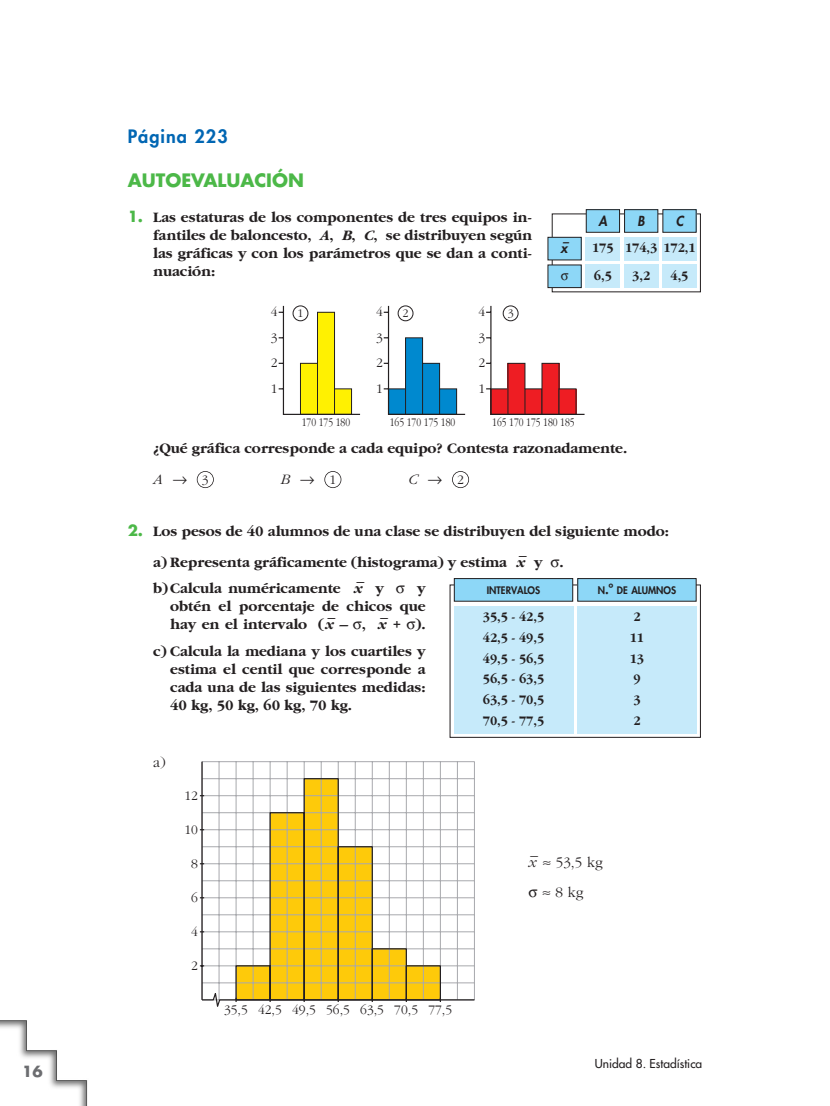
<style>
.page{position:relative;width:830px;height:1106px;background:#fff}
.page>*{position:absolute;margin:0;border:0;box-sizing:border-box;transform-origin:0 0}
.t1{font:700 18px "Futura";color:#4cb848}
.t2{font:800 18px "Futura";letter-spacing:.06em;color:#0166b3}
.t3{font:700 15px/18px "Garamond";color:#231f20;text-align:justify}
.t4{font:300 15px "Garamond";color:#231f20}
.t5{font:italic 300 15px "Garamond";color:#231f20}
.t6{font:700 15px "Futura";color:#6c6d70}
.t7{font:700 13.5px/20.7px "Garamond";color:#231f20;scale:.95 1}
.t8{font:300 13.5px "Garamond";color:#231f20}
.t9{font:italic 800 13.5px "Futura";color:#231f20;scale:.95 1}
.t10{font:13.5px "Anaya Math 1";color:#231f20;scale:.95 1}
.t11{font:300 12px "Garamond";color:#231f20;scale:.8 1}
.t12{font:12px "Futura";color:#231f20}
.t13{font:300 12px "Garamond";color:#231f20}
.t14{font:700 11.25px "Garamond";color:#231f20;scale:1.2 1}
.t15{font:800 10.2px "Futura";color:#231f20;scale:.95 1}
.t16{font:italic 800 10.2px "Futura";color:#231f20;scale:1.2 1}
.s1{font-family:"Futura";color:#4cb848}
.s2{font-style:italic}
.s3{font-weight:300;font-style:italic}
.s4{font-family:"Anaya Math 1";font-weight:400}
.s5{font-family:"Anaya Math 1";font-weight:400;font-style:normal}
.s6{font-size:13.5px}
</style>
<div class="page">
<hr style="left:202px;top:982px;width:272px;height:1px;background:#a8a9ad">
<hr style="left:202px;top:965px;width:272px;height:1px;background:#a8a9ad">
<hr style="left:202px;top:948px;width:272px;height:1px;background:#a8a9ad">
<hr style="left:202px;top:931px;width:272px;height:1px;background:#a8a9ad">
<hr style="left:202px;top:914px;width:272px;height:1px;background:#a8a9ad">
<hr style="left:202px;top:897px;width:272px;height:1px;background:#a8a9ad">
<hr style="left:202px;top:880px;width:272px;height:1px;background:#a8a9ad">
<hr style="left:202px;top:863px;width:272px;height:1px;background:#a8a9ad">
<hr style="left:202px;top:846px;width:272px;height:1px;background:#a8a9ad">
<hr style="left:202px;top:829px;width:272px;height:1px;background:#a8a9ad">
<hr style="left:202px;top:812px;width:272px;height:1px;background:#a8a9ad">
<hr style="left:202px;top:795px;width:272px;height:1px;background:#a8a9ad">
<hr style="left:202px;top:778px;width:272px;height:1px;background:#a8a9ad">
<hr style="left:202px;top:761px;width:272px;height:1px;background:#a8a9ad">
<hr style="left:218px;top:761px;width:1px;height:238px;background:#a8a9ad">
<hr style="left:235px;top:761px;width:1px;height:238px;background:#a8a9ad">
<hr style="left:252px;top:761px;width:1px;height:238px;background:#a8a9ad">
<hr style="left:269px;top:761px;width:1px;height:238px;background:#a8a9ad">
<hr style="left:286px;top:761px;width:1px;height:238px;background:#a8a9ad">
<hr style="left:303px;top:761px;width:1px;height:238px;background:#a8a9ad">
<hr style="left:321px;top:761px;width:1px;height:238px;background:#a8a9ad">
<hr style="left:338px;top:761px;width:1px;height:238px;background:#a8a9ad">
<hr style="left:355px;top:761px;width:1px;height:238px;background:#a8a9ad">
<hr style="left:372px;top:761px;width:1px;height:238px;background:#a8a9ad">
<hr style="left:389px;top:761px;width:1px;height:238px;background:#a8a9ad">
<hr style="left:406px;top:761px;width:1px;height:238px;background:#a8a9ad">
<hr style="left:423px;top:761px;width:1px;height:238px;background:#a8a9ad">
<hr style="left:440px;top:761px;width:1px;height:238px;background:#a8a9ad">
<hr style="left:457px;top:761px;width:1px;height:238px;background:#a8a9ad">
<hr style="left:474px;top:761px;width:1px;height:238px;background:#a8a9ad">
<hr style="left:201px;top:761px;width:1px;height:238px;background:#231f20">
<svg style="left:201px;top:988px;width:274px;height:19px"></svg>
<svg style="left:235px;top:777px;width:206px;height:224px"></svg>
<svg style="left:453px;top:586px;width:244px;height:148px"></svg>
<div style="left:454px;top:578px;width:118px;height:23px;background:#8dd7f7"></div>
<div style="left:453px;top:578px;width:120px;height:23px;border:1px solid #231f20"></div>
<div style="left:453px;top:606px;width:120px;height:127px;background:#c6eafa"></div>
<div style="left:577px;top:578px;width:118px;height:23px;background:#8dd7f7"></div>
<div style="left:577px;top:578px;width:119px;height:23px;border:1px solid #231f20"></div>
<div style="left:577px;top:606px;width:119px;height:127px;background:#c6eafa"></div>
<div style="left:452px;top:471px;width:17px;height:17px;border:2px solid #231f20;border-radius:50%"></div>
<div style="left:324px;top:471px;width:17px;height:17px;border:2px solid #231f20;border-radius:50%"></div>
<div style="left:197px;top:471px;width:17px;height:17px;border:2px solid #231f20;border-radius:50%"></div>
<svg style="left:278px;top:305px;width:83px;height:110px"></svg>
<div style="left:293px;top:306px;width:15px;height:15px;background:#fff;border-radius:50%"></div>
<div style="left:292px;top:305px;width:16px;height:16px;border:1px solid #231f20;border-radius:50%"></div>
<svg style="left:383px;top:305px;width:201px;height:110px"></svg>
<svg style="left:553px;top:215px;width:144px;height:74px"></svg>
<div style="left:547px;top:237px;width:34px;height:23px;background:#8dd7f7"></div>
<div style="left:547px;top:237px;width:34px;height:23px;border:1px solid #231f20"></div>
<div style="left:586px;top:210px;width:33px;height:22px;background:#8dd7f7"></div>
<div style="left:585px;top:209px;width:34px;height:24px;border:1px solid #231f20"></div>
<div style="left:547px;top:265px;width:34px;height:22px;background:#8dd7f7"></div>
<div style="left:547px;top:264px;width:34px;height:24px;border:1px solid #231f20"></div>
<div style="left:585px;top:237px;width:34px;height:23px;background:#c6eafa"></div>
<div style="left:585px;top:264px;width:34px;height:24px;background:#c6eafa"></div>
<div style="left:624px;top:210px;width:33px;height:22px;background:#8dd7f7"></div>
<div style="left:624px;top:209px;width:34px;height:24px;border:1px solid #231f20"></div>
<div style="left:624px;top:237px;width:34px;height:23px;background:#c6eafa"></div>
<div style="left:624px;top:264px;width:34px;height:24px;background:#c6eafa"></div>
<div style="left:662px;top:210px;width:33px;height:22px;background:#8dd7f7"></div>
<div style="left:662px;top:209px;width:34px;height:24px;border:1px solid #231f20"></div>
<div style="left:662px;top:237px;width:34px;height:23px;background:#c6eafa"></div>
<div style="left:662px;top:264px;width:34px;height:24px;background:#c6eafa"></div>
<img style="left:0;top:1020px;width:88px;height:86px">
<p class="t6" style="left:22px;top:1064px;width:22px">16</p>
<p class="t2" style="left:128px;top:128px;width:101px">Página 223</p>
<p class="t1" style="left:128px;top:172px;width:178px">AUTOEVALUACIÓN</p>
<p class="t3" style="left:153px;top:209px;width:380px;text-indent:-26px"><span class="s1">1.</span> Las estaturas de los componentes de tres equipos in&shy;fantiles de baloncesto, <span class="s2">A</span>, <span class="s2">B</span>, <span class="s2">C</span>, se distribuyen según las gráficas y con los parámetros que se dan a conti&shy;nuación:</p>
<p class="t8" style="left:376px;top:307px;width:8px">4</p>
<p class="t8" style="left:478px;top:307px;width:8px">4</p>
<p class="t8" style="left:271px;top:307px;width:8px">4</p>
<p class="t13" style="left:297px;top:308px;width:7px">1</p>
<p class="t13" style="left:402px;top:308px;width:7px">2</p>
<p class="t13" style="left:507px;top:308px;width:7px">3</p>
<p class="t8" style="left:271px;top:332px;width:8px">3</p>
<p class="t8" style="left:376px;top:332px;width:8px">3</p>
<p class="t8" style="left:478px;top:332px;width:8px">3</p>
<p class="t8" style="left:271px;top:358px;width:8px">2</p>
<p class="t8" style="left:376px;top:358px;width:8px">2</p>
<p class="t8" style="left:478px;top:358px;width:8px">2</p>
<p class="t8" style="left:271px;top:383px;width:8px">1</p>
<p class="t8" style="left:376px;top:383px;width:8px">1</p>
<p class="t8" style="left:478px;top:383px;width:8px">1</p>
<p class="t16" style="left:562px;top:237px;width:8px">–</p>
<p class="t9" style="left:560px;top:242px;width:11px">x</p>
<p class="t10" style="left:560px;top:270px;width:10px">q</p>
<p class="t11" style="left:301px;top:417px;width:62px">170 175 180</p>
<p class="t11" style="left:389px;top:417px;width:83px">165 170 175 180</p>
<p class="t11" style="left:492px;top:417px;width:105px">165 170 175 180 185</p>
<p class="t9" style="left:598px;top:215px;width:11px">A</p>
<p class="t7" style="left:592px;top:235px;width:24px;line-height:27.6px">175<br>6,5</p>
<p class="t9" style="left:675px;top:215px;width:12px">C</p>
<p class="t9" style="left:637px;top:215px;width:11px">B</p>
<p class="t7" style="left:632px;top:235px;width:68px;line-height:27.6px;text-indent:-7px">174,3 172,1<br>3,2</p>
<p class="t7" style="left:670px;top:266px;width:20px">4,5</p>
<p class="t3" style="left:153px;top:434px;width:475px;line-height:30.8px">¿Qué gráfica corresponde a cada equipo? Contesta razonadamente.<br><span class="s3">A</span> <span class="s4">8</span></p>
<p class="t5" style="left:281px;top:473px;width:35px">B <span class="s5">8</span></p>
<p class="t5" style="left:408px;top:473px;width:35px">C <span class="s5">8</span></p>
<p class="t8" style="left:202px;top:474px;width:8px">3</p>
<p class="t8" style="left:329px;top:474px;width:8px">1</p>
<p class="t8" style="left:457px;top:474px;width:8px">2</p>
<p class="t3" style="left:153px;top:517px;width:517px;line-height:30.8px;text-indent:-26px"><span class="s1">2.</span> Los pesos de 40 alumnos de una clase se distribuyen del siguiente modo: a) Representa gráficamente (histograma) y estima <span class="s2">x</span></p>
<p class="t14" style="left:519px;top:550px;width:7px">–</p>
<p class="t3" style="left:534px;top:554px;width:31px">y <span class="s4">q</span>.</p>
<p class="t14" style="left:357px;top:577px;width:7px">–</p>
<p class="t3" style="left:170px;top:580px;width:257px;text-indent:205px">y <span class="s4">q</span> y obtén el porcentaje de chicos que hay en el intervalo (<span class="s2">x</span> – <span class="s4">q</span>, <span class="s2">x</span> + <span class="s4">q</span>).</p>
<p class="t3" style="left:153px;top:580px;width:211px">b)Calcula numéricamente <span class="s2">x</span></p>
<p class="t14" style="left:328px;top:613px;width:7px">–</p>
<p class="t14" style="left:381px;top:613px;width:7px">–</p>
<p class="t3" style="left:170px;top:643px;width:257px;text-indent:-17px">c) Calcula la mediana y los cuartiles y estima el centil que corresponde a cada una de las siguientes medidas:<br>40 kg, 50 kg, 60 kg, 70 kg.</p>
<p class="t4" style="left:153px;top:756px;width:14px">a)</p>
<p class="t8" style="left:184px;top:790px;width:15px">12</p>
<p class="t8" style="left:184px;top:824px;width:15px">10</p>
<p class="t15" style="left:486px;top:585px;width:58px">INTERVALOS</p>
<p class="t7" style="left:482px;top:607px;width:66px;text-align:justify">35,5 - 42,5<br>42,5 - 49,5<br>49,5 - 56,5<br>56,5 - 63,5<br>63,5 - 70,5<br>70,5 - 77,5</p>
<p class="t15" style="left:597px;top:585px;width:84px">N<span class="s6">.º</span> DE ALUMNOS</p>
<p class="t7" style="left:629px;top:607px;width:17px">2<br>11<br>13<br>9<br>3<br>2</p>
<p class="t4" style="left:530px;top:849px;width:9px">–</p>
<p class="t4" style="left:528px;top:886px;width:57px"><span class="s4">q ≈</span> 8 kg</p>
<p class="t8" style="left:191px;top:858px;width:8px">8</p>
<p class="t4" style="left:528px;top:856px;width:76px"><span class="s2">x</span> <span class="s4">≈</span> 53,5 kg</p>
<p class="t8" style="left:191px;top:892px;width:8px">6</p>
<p class="t8" style="left:191px;top:926px;width:8px">4</p>
<p class="t8" style="left:191px;top:960px;width:8px">2</p>
<p class="t8" style="left:224px;top:1004px;width:161px">35,5 42,5 49,5 56,5 63,5</p>
<p class="t8" style="left:394px;top:1004px;width:59px">70,5 77,5</p>
<p class="t12" style="left:594px;top:1057px;width:109px">Unidad 8. Estadística</p>
</div>
